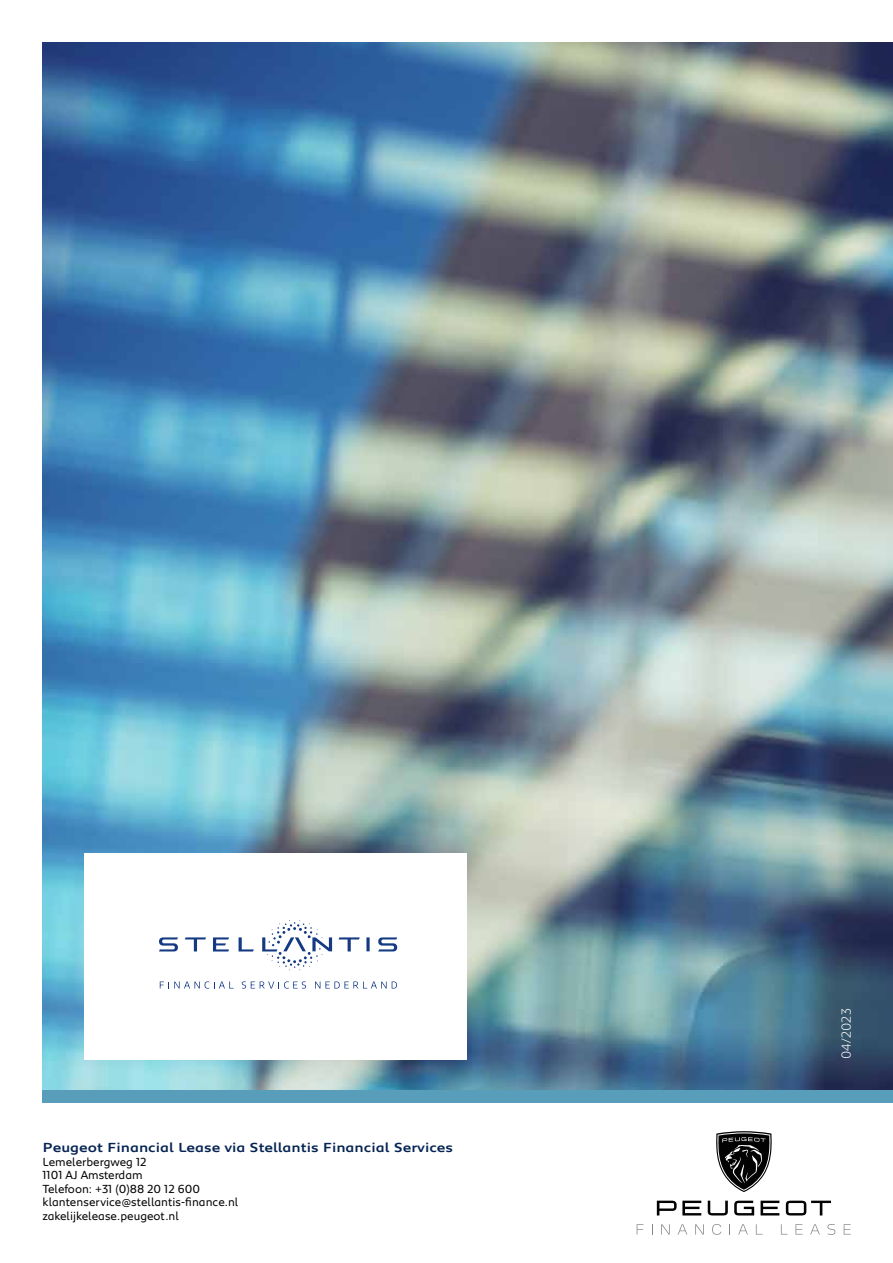
<style>
.page{position:relative;width:893px;height:1263px;background:#fff}
.page>*{position:absolute;margin:0;border:0;box-sizing:border-box;transform-origin:0 0}
.t1{font:500 13.5px "Peugeot Expanded";color:#052453}
.t2{font:300 13.5px "Peugeot";letter-spacing:.01em;color:#fff}
.t3{font:12px/13.5px "Peugeot";color:#000}
</style>
<div class="page">
<img style="left:43px;top:43px;width:850px;height:1047px">
<div style="left:43px;top:1090px;width:850px;height:13px;background:#589eba"></div>
<div style="left:85px;top:852px;width:382px;height:207px;background:#fff"></div>
<svg style="left:734px;top:1201px;width:20px;height:14px"></svg>
<svg style="left:657px;top:1201px;width:44px;height:14px"></svg>
<svg style="left:761px;top:1201px;width:18px;height:14px"></svg>
<svg style="left:708px;top:1201px;width:20px;height:14px"></svg>
<svg style="left:786px;top:1201px;width:45px;height:14px"></svg>
<svg style="left:716px;top:1131px;width:56px;height:61px"></svg>
<svg style="left:637px;top:1224px;width:6px;height:10px"></svg>
<svg style="left:661px;top:1224px;width:9px;height:10px"></svg>
<svg style="left:678px;top:1224px;width:9px;height:10px"></svg>
<svg style="left:695px;top:1224px;width:9px;height:10px"></svg>
<svg style="left:712px;top:1224px;width:9px;height:11px"></svg>
<svg style="left:738px;top:1224px;width:10px;height:10px"></svg>
<svg style="left:756px;top:1224px;width:6px;height:10px"></svg>
<svg style="left:781px;top:1224px;width:6px;height:10px"></svg>
<svg style="left:795px;top:1224px;width:7px;height:10px"></svg>
<svg style="left:810px;top:1224px;width:10px;height:10px"></svg>
<svg style="left:827px;top:1224px;width:8px;height:11px"></svg>
<svg style="left:844px;top:1224px;width:7px;height:10px"></svg>
<svg style="left:159px;top:920px;width:238px;height:50px"></svg>
<svg style="left:160px;top:981px;width:73px;height:7px"></svg>
<svg style="left:242px;top:981px;width:64px;height:7px"></svg>
<svg style="left:315px;top:981px;width:82px;height:7px"></svg>
<p class="t1" style="left:43px;top:1138px;width:412px">Peugeot Financial Lease via Stellantis Financial Services</p>
<p class="t3" style="left:43px;top:1154px;width:197px">Lemelerbergweg 12<br>1101 AJ Amsterdam<br>Telefoon: +31 (0)88 20 12 600 klantenservice@stellantis-finance.nl zakelijkelease.peugeot.nl</p>
<p class="t2" style="left:837px;top:1059px;width:52px;rotate:-90deg">04/2023</p>
</div>
